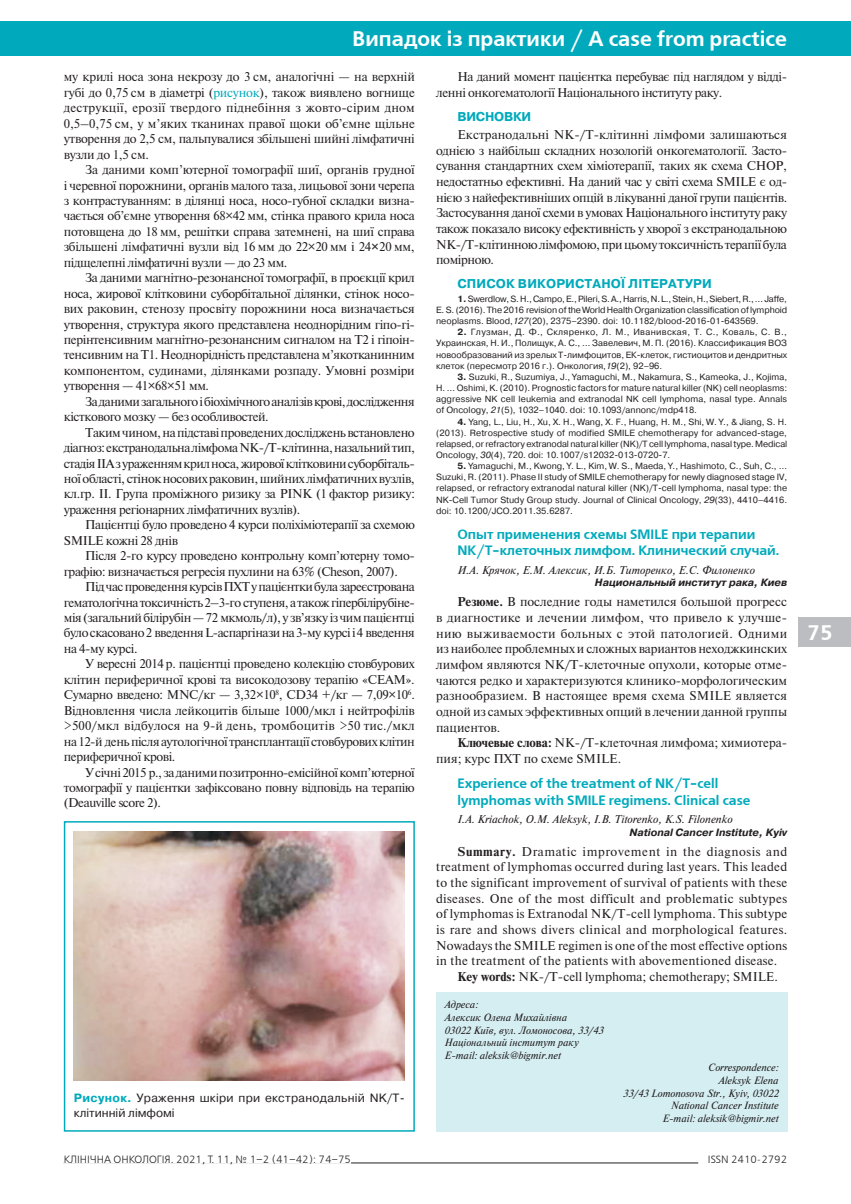
<style>
.page{position:relative;width:851px;height:1204px;background:#fff}
.page>*{position:absolute;margin:0;border:0;box-sizing:border-box;transform-origin:0 0}
.Рубрика_2{font:700 21px "Free Set C";color:#fff}
.Страница{font:700 21px "Free Set C";color:#fff}
.Статья_2{font:700 13.5px/16.5px "Free Set C";color:#00aabc}
.Текст{font:12.75px/15.5px "Newton";letter-spacing:-.03em;color:#231f20;text-align:justify}
.Введение_2{font:12.75px/15.6px "Newton";letter-spacing:.01em;color:#231f20;text-align:justify}
.Ключевые_слова_2{font:12.75px/15.6px "Newton";color:#231f20}
.Заголовок{font:700 12.75px "Pragmatica";letter-spacing:.01em;color:#00aabc}
.Заголовок-2{font:700 12.75px "Pragmatica";letter-spacing:-.02em;color:#00aabc}
.Текст-2{font:12px/14.4px "Pragmatica";letter-spacing:.025em;color:#231f20}
.Авторы_2{font:italic 11.25px "Newton";color:#231f20}
.t1{font:italic 10.5px/12.6px "Newton";color:#231f20}
.Колонтитул_1{font:10.5px "Free Set C";color:#231f20}
.Организация_2{font:italic 700 10.5px "Pragmatica";color:#231f20}
.Литература{font:9px/11.1px "Pragmatica";color:#231f20;text-align:justify}
.s1{color:#00aabc}
.s2{font-family:"Pragmatica"}
.s3{font-family:"Pragmatica";font-weight:700}
.s4{font-weight:700;color:#00aabc}
.s5{font-weight:700}
.s6{font-style:italic}
</style>
<div class="page">
<div style="left:0;top:21px;width:850px;height:34px;background:#00aabc"></div>
<div style="left:819px;top:617px;width:31px;height:29px;background:#bcbdc0"></div>
<div style="left:797px;top:617px;width:45px;height:29px;background:#bcbdc0"></div>
<hr style="left:64px;top:1162px;width:634px;height:1px;background:#231f20">
<div style="left:64px;top:1154px;width:287px;height:9px;background:#fff"></div>
<div style="left:436px;top:992px;width:351px;height:139px;background:#d5eef2"></div>
<img style="left:74px;top:831px;width:331px;height:249px">
<div style="left:64px;top:821px;width:351px;height:310px;border:2px solid #00aabc"></div>
<p class="Рубрика_2" style="left:352px;top:27px;width:436px">Випадок із практики / A case from practice</p>
<p class="Текст" style="left:64px;top:69px;width:352px">му крилі носа зона некрозу до 3 см, аналогічні — на верхній губі до 0,75 см в діаметрі (<span class="s1">рисунок</span>), також виявлено вогнище деструкції, ерозії твердого піднебіння з жовто-сірим дном 0,5–0,75 см, у м’яких тканинах правої щоки об’ємне щільне утворення до 2,5 см, пальпувалися збільшені шийні лімфатичні вузли до 1,5 см.</p>
<p class="Текст" style="left:64px;top:161px;width:352px;text-indent:21px">За даними комп’ютерної томографії шиї, органів грудної і черевної порожнини, органів малого таза, лицьової зони черепа з контрастуванням: в ділянці носа, носо-губної складки визна&shy;чається об’ємне утворення 68<span class="s2">×</span>42 мм, стінка правого крила носа потовщена до 18 мм, решітки справа затемнені, на шиї справа збільшені лімфатичні вузли від 16 мм до 22<span class="s2">×</span>20 мм і 24<span class="s3">×</span>20 мм, підщелепні лімфатичні вузли — до 23 мм.</p>
<p class="Текст" style="left:64px;top:270px;width:352px;text-indent:21px">За даними магнітно-резонансної томографії, в проєкції крил носа, жирової клітковини суборбітальної ділянки, стінок носо&shy;вих раковин, стенозу просвіту порожнини носа визначається утворення, структура якого представлена неоднорідним гіпо-гі&shy;перінтенсивним магнітно-резонансним сигналом на Т2 і гіпоін&shy;тенсивним на Т1. Неоднорідність представлена м’якотканинним компонентом, судинами, ділянками розпаду. Умовні розміри утворення — 41<span class="s2">×</span>68<span class="s2">×</span>51 мм.</p>
<p class="Текст" style="left:64px;top:393px;width:352px;text-indent:21px">Заданими загального і біохімічного аналізів крові, дослідження кісткового мозку — без особливостей.</p>
<p class="Текст" style="left:64px;top:424px;width:353px;text-indent:21px">Таким чином, напідставі проведених досліджень встановлено діагноз: екстранодальна лімфома NK-/T-клітинна, назальний тип, стадія ІІА зураженням крил носа, жирової клітковини суборбіталь&shy;ної області, стінок носових раковин, шийних лімфатичних вузлів, кл.гр. ІІ. Група проміжного ризику за PINK (1 фактор ризику: ураження регіонарних лімфатичних вузлів).</p>
<p class="Текст" style="left:64px;top:517px;width:352px;text-indent:21px">Пацієнтці було проведено 4 курси поліхіміотерапії за схемою<br>SMILE кожні 28 днів</p>
<p class="Текст" style="left:64px;top:547px;width:352px;text-indent:21px">Після 2-го курсу проведено контрольну комп’ютерну томо&shy;графію: визначається регресія пухлини на 63% (Сheson, 2007).</p>
<p class="Текст" style="left:64px;top:578px;width:352px;text-indent:21px">Під час проведення курсів ПХТ упацієнтки була зареєстрована гематологічна токсичність 2–3-го ступеня, атакож гіпербілірубіне&shy;мія (загальний білірубін— 72 мкмоль/л), узв’язку ізчим пацієнтці було скасовано 2 введення L-аспаргінази на3-му курсі і 4 введення на 4-му курсі.</p>
<p class="Текст" style="left:64px;top:655px;width:352px;text-indent:21px">У вересні 2014 р. пацієнтці проведено колекцію стовбурових клітин периферичної крові та високодозову терапію «СЕАМ».<br>Сумарно введено: MNC/кг — 3,32<span class="s2">×</span>10<sup>8</sup>, CD34 +/кг — 7,09<span class="s2">×</span>10<sup>6</sup>.<br>Відновлення числа лейкоцитів більше 1000/мкл і нейтрофілів &gt;500/мкл відбулося на 9-й день, тромбоцитів &gt;50 тис./мкл на 12-й день після аутологічної трансплантації стовбурових клітин периферичної крові.</p>
<p class="Текст" style="left:64px;top:764px;width:352px;text-indent:21px">Усічні 2015 р., заданими позитронно-емісійної комп’ютерної томографії у пацієнтки зафіксовано повну відповідь на терапію (Deauville score 2).</p>
<p class="Текст-2" style="left:74px;top:1091px;width:332px"><span class="s4">Рисунок.</span> Ураження шкіри при екстранодальній NK/T&shy;клітинній лімфомі</p>
<p class="Текст" style="left:436px;top:69px;width:352px;text-indent:21px">На даний момент пацієнтка перебуває під наглядом у відді&shy;ленні онкогематології Національного інституту раку.</p>
<p class="Заголовок-2" style="left:457px;top:109px;width:75px">ВИСНОВКИ</p>
<p class="Текст" style="left:436px;top:126px;width:352px;text-indent:21px">Екстранодальні NK-/T-клітинні лімфоми залишаються однією з найбільш складних нозологій онкогематології. Засто&shy;сування стандартних схем хіміотерапії, таких як схема СНОР, недостатньо ефективні. На даний час у світі схема SMILE є од&shy;нією з найефективніших опцій в лікуванні даної групи пацієнтів.<br>Застосування даної схеми в умовах Національного інституту раку також показало високу ефективність у хворої з екстранодальною NK-/T-клітинною лімфомою, прицьому токсичність терапії була помірною.</p>
<p class="Заголовок" style="left:457px;top:276px;width:256px">СПИСОК ВИКОРИСТАНОЇ ЛІТЕРАТУРИ</p>
<p class="Литература" style="left:436px;top:293px;width:352px;text-indent:21px"><span class="s5">1.</span> Swerdlow, S. H., Campo, E., Pileri, S. A., Harris, N. L., Stein, H., Siebert, R., … Jaffe, E. S. (2016). The 2016 revision of the World Health Organization classification of lymphoid neoplasms. Blood,<span class="s6">127</span>(20), 2375–2390. doi: 10.1182/blood-2016-01-643569.</p>
<p class="Литература" style="left:436px;top:327px;width:352px;text-indent:21px"><span class="s5">2.</span> Глузман, Д. Ф., Скляренко, Л. М., Иванивская, Т. С., Коваль, С. В., Украинская, Н. И., Полищук, А. С., … Завелевич, М. П. (2016). Классификация ВОЗ новообразований из зрелых Т-лимфоцитов, ЕК-клеток, гистиоцитов и дендритных клеток (пересмотр 2016 г.). Онкология,<span class="s6">19</span>(2), 92–96.</p>
<p class="Литература" style="left:436px;top:371px;width:352px;text-indent:21px"><span class="s5">3.</span> Suzuki, R., Suzumiya, J., Yamaguchi, M., Nakamura, S., Kameoka, J., Kojima, H. … Oshimi, K. (2010). Prognostic factors for mature natural killer (NK) cell neoplasms: aggressive NK cell leukemia and extranodal NK cell lymphoma, nasal type. Annals of Oncology, <span class="s6">21</span>(5), 1032–1040. doi: 10.1093/annonc/mdp418.</p>
<p class="Литература" style="left:436px;top:416px;width:352px;text-indent:21px"><span class="s5">4.</span> Yang, L., Liu, H., Xu, X. H., Wang, X. F., Huang, H. M., Shi, W. Y., &amp; Jiang, S. H. (2013). Retrospective study of modified SMILE chemotherapy for advanced-stage, relapsed, or refractory extranodal natural killer (NK)/T cell lymphoma, nasal type. Medical Oncology, <span class="s6">30</span>(4), 720. doi: 10.1007/s12032-013-0720-7.</p>
<p class="Литература" style="left:436px;top:460px;width:352px;text-indent:21px"><span class="s5">5.</span> Yamaguchi, M., Kwong, Y. L., Kim, W. S., Maeda, Y., Hashimoto, C., Suh, C., … Suzuki, R. (2011). Phase II study of SMILE chemotherapy for newly diagnosed stage IV, relapsed, or refractory extranodal natural killer (NK)/T-cell lymphoma, nasal type: the NK-Cell Tumor Study Group study. Journal of Clinical Oncology, <span class="s6">29</span>(33), 4410–4416. doi: 10.1200/JCO.2011.35.6287.</p>
<p class="Статья_2" style="left:457px;top:526px;width:323px">Опыт применения схемы SMILE при терапии<br>NK/Т-клеточных лимфом. Клинический случай.</p>
<p class="Авторы_2" style="left:457px;top:562px;width:299px">И.А. Крячок, Е.М. Алексик, И.Б. Титоренко, Е.С. Филоненко</p>
<p class="Организация_2" style="left:595px;top:576px;width:194px">Национальный институт рака, Киев</p>
<p class="Введение_2" style="left:436px;top:593px;width:352px;text-indent:21px"><span class="s5">Резюме.</span> В последние годы наметился большой прогресс в диагностике и лечении лимфом, что привело к улучше&shy;нию выживаемости больных с этой патологией. Одними из наиболее проблемных и сложных вариантов неходжкинских лимфом являются NK/T-клеточные опухоли, которые отме&shy;чаются редко и характеризуются клинико-морфологическим разнообразием. В настоящее время схема SMILE является одной из самых эффективных опций в лечении данной группы пациентов.</p>
<p class="Ключевые_слова_2" style="left:436px;top:734px;width:352px;text-indent:21px"><span class="s5">Ключевые слова:</span> NК-/Т-клеточная лимфома; химиотера&shy;пия; курс ПХТ по схеме SMILE.</p>
<p class="Статья_2" style="left:457px;top:775px;width:294px">Experience of the treatment of NK/Т-cell lymphomas with SMILE regimens. Clinical case</p>
<p class="Авторы_2" style="left:457px;top:811px;width:277px">I.A. Kriachok, O.M. Aleksyk, I.B. Titorenko, K.S. Filonenko</p>
<p class="Организация_2" style="left:629px;top:825px;width:159px">National Cancer Institute, Kyiv</p>
<p class="Введение_2" style="left:436px;top:843px;width:352px;text-indent:21px"><span class="s5">Summary.</span> Dramatic improvement in the diagnosis and treatment of lymphomas occurred during last years. This leaded to the significant improvement of survival of patients with these diseases. One of the most difficult and problematic subtypes of lymphomas is Extranodal NK/T-cell lymphoma. This subtype is rare and shows divers clinical and morphological features.<br>Nowadays the SMILE regimen is one of the most effective options in the treatment of the patients with abovementioned disease.</p>
<p class="Ключевые_слова_2" style="left:457px;top:968px;width:322px"><span class="s5">Key words:</span> NК-/Т-cell lymphoma; chemotherapy; SMILE.</p>
<p class="t1" style="left:444px;top:998px;width:160px">Адреса:<br>Алексик Олена Михайлівна<br>03022 Київ, вул. Ломоносова, 33/43<br>Національний інститут раку<br>E-mail: aleksik@bigmir.net</p>
<p class="t1" style="left:623px;top:1061px;width:157px;text-align:right">Correspondence:<br>Aleksyk Elena<br>33/43 Lomonosova Str., Kyiv, 03022<br>National Cancer Institute<br>E-mail: aleksik@bigmir.net</p>
<p class="Колонтитул_1" style="left:64px;top:1153px;width:289px">КЛІНІЧНА ОНКОЛОГІЯ. 2021, Т. 11, № 1–2 (41–42): 74–75</p>
<p class="Колонтитул_1" style="left:707px;top:1153px;width:81px">ISSN 2410-2792</p>
<p class="Страница" style="left:807px;top:620px;width:27px">75</p>
</div>
